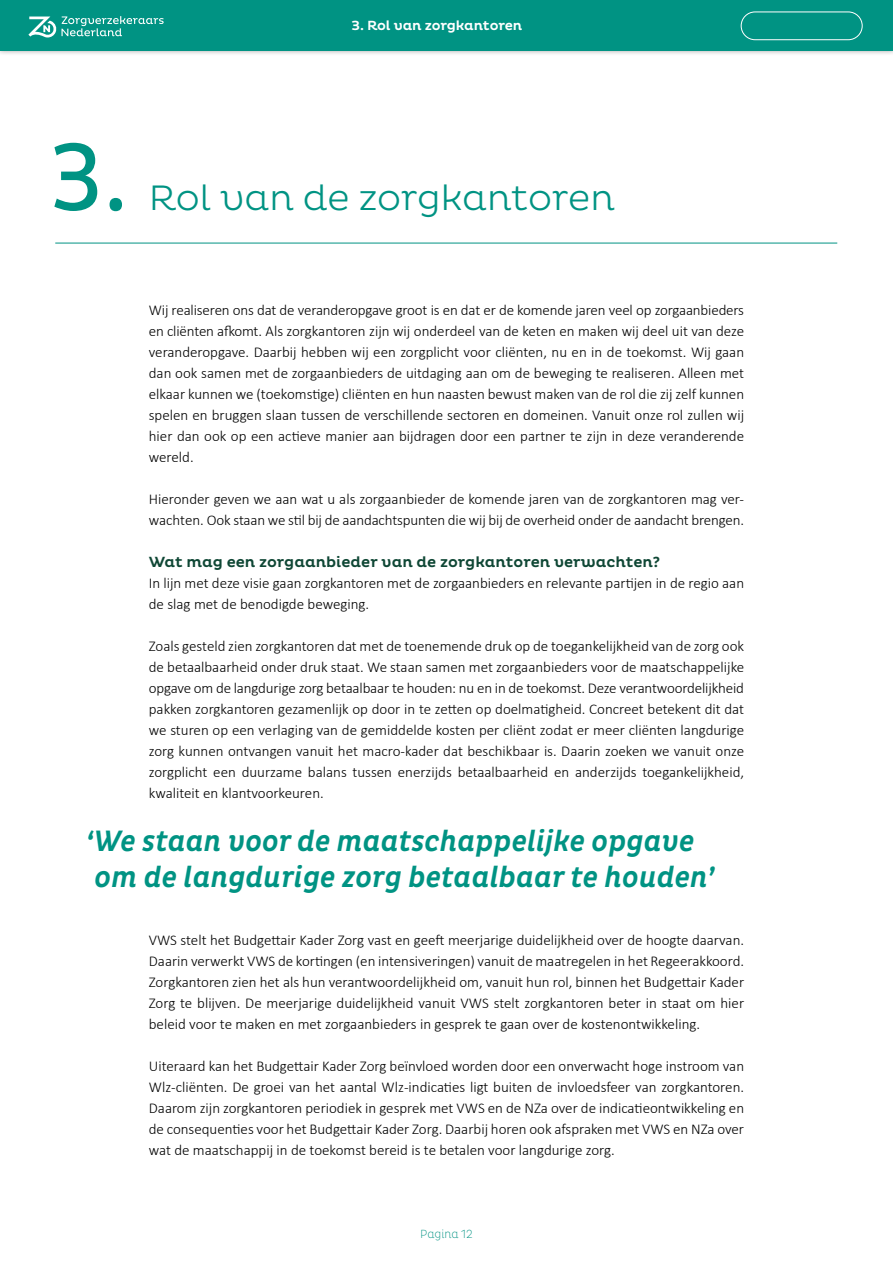
<style>
.page{position:relative;width:893px;height:1263px;background:#fff}
.page>*{position:absolute;margin:0;border:0;box-sizing:border-box;transform-origin:0 0}
.t1{font:97.5px "Pluto Cond";color:#009383}
.t2{font:300 36px "Pluto";color:#009383}
.t3{font:italic 500 30px/36px "Pluto Cond";color:#009383}
.t4{font:300 15px/21px "Calibri";color:#000}
.t5{font:500 15px "Pluto";color:#0f4735}
.t6{font:500 13.5px "Pluto";letter-spacing:-.01em;color:#fff}
.t7{font:200 12px "Pluto Cond";color:#009383}
</style>
<div class="page">
<hr style="left:55px;top:243px;width:782px;height:1px;background:#009383">
<div style="left:0;top:0;width:893px;height:56px;background:#000;opacity:.4"></div>
<div style="left:0;top:0;width:893px;height:50px;background:#009383"></div>
<div style="left:741px;top:12px;width:121px;height:28px;border:1px solid #fff;border-radius:14px"></div>
<svg style="left:28px;top:16px;width:136px;height:21px"></svg>
<p class="t6" style="left:351px;top:18px;width:172px">3. Rol van zorgkantoren</p>
<h1 class="t1" style="left:49px;top:122px;width:81px">3.</h1>
<h1 class="t2" style="left:149px;top:177px;width:467px">Rol van de zorgkantoren</h1>
<p class="t4" style="left:149px;top:299px;width:597px">Wij realiseren ons dat de veranderopgave groot is en dat er de komende jaren veel op zorgaanbieders</p>
<p class="t4" style="left:149px;top:320px;width:597px">en cliënten afkomt. Als zorgkantoren zijn wij onderdeel van de keten en maken wij deel uit van deze veranderopgave. Daarbij hebben wij een zorgplicht voor cliënten, nu en in de toekomst. Wij gaan</p>
<p class="t4" style="left:149px;top:362px;width:597px">dan ook samen met de zorgaanbieders de uitdaging aan om de beweging te realiseren. Alleen met</p>
<p class="t4" style="left:149px;top:383px;width:597px">elkaar kunnen we (toekomstige) cliënten en hun naasten bewust maken van de rol die zij zelf kunnen</p>
<p class="t4" style="left:149px;top:404px;width:597px">spelen en bruggen slaan tussen de verschillende sectoren en domeinen. Vanuit onze rol zullen wij</p>
<p class="t4" style="left:149px;top:425px;width:597px">hier dan ook op een actieve manier aan bijdragen door een partner te zijn in deze veranderende</p>
<p class="t4" style="left:149px;top:446px;width:46px">wereld.</p>
<p class="t4" style="left:149px;top:488px;width:597px">Hieronder geven we aan wat u als zorgaanbieder de komende jaren van de zorgkantoren mag ver&shy;wachten. Ook staan we stil bij de aandachtspunten die wij bij de overheid onder de aandacht brengen.</p>
<p class="t5" style="left:149px;top:553px;width:513px">Wat mag een zorgaanbieder van de zorgkantoren verwachten?</p>
<p class="t4" style="left:149px;top:572px;width:597px">In lijn met deze visie gaan zorgkantoren met de zorgaanbieders en relevante partijen in de regio aan</p>
<p class="t4" style="left:149px;top:593px;width:222px">de slag met de benodigde beweging.</p>
<p class="t4" style="left:149px;top:635px;width:597px;text-align:justify">Zoals gesteld zien zorgkantoren dat met de toenemende druk op de toegankelijkheid van de zorg ook de betaalbaarheid onder druk staat. We staan samen met zorgaanbieders voor de maatschappelijke opgave om de langdurige zorg betaalbaar te houden: nu en in de toekomst. Deze verantwoordelijkheid</p>
<p class="t4" style="left:149px;top:698px;width:597px;text-align:justify">pakken zorgkantoren gezamenlijk op door in te zetten op doelmatigheid. Concreet betekent dit dat we sturen op een verlaging van de gemiddelde kosten per cliënt zodat er meer cliënten langdurige zorg kunnen ontvangen vanuit het macro-kader dat beschikbaar is. Daarin zoeken we vanuit onze</p>
<p class="t4" style="left:149px;top:761px;width:597px">zorgplicht een duurzame balans tussen enerzijds betaalbaarheid en anderzijds toegankelijkheid, kwaliteit en klantvoorkeuren.</p>
<h2 class="t3" style="left:86px;top:824px;width:630px">‘We staan voor de maatschappelijke opgave om de langdurige zorg betaalbaar te houden’</h2>
<p class="t4" style="left:149px;top:929px;width:597px;text-align:justify">VWS stelt het Budgettair Kader Zorg vast en geeft meerjarige duidelijkheid over de hoogte daarvan.<br>Daarin verwerkt VWS de kortingen (en intensiveringen) vanuit de maatregelen in het Regeerakkoord.<br>Zorgkantoren zien het als hun verantwoordelijkheid om, vanuit hun rol, binnen het Budgettair Kader</p>
<p class="t4" style="left:149px;top:992px;width:597px">Zorg te blijven. De meerjarige duidelijkheid vanuit VWS stelt zorgkantoren beter in staat om hier beleid voor te maken en met zorgaanbieders in gesprek te gaan over de kostenontwikkeling.</p>
<p class="t4" style="left:149px;top:1055px;width:597px;text-align:justify">Uiteraard kan het Budgettair Kader Zorg beïnvloed worden door een onverwacht hoge instroom van Wlz-cliënten. De groei van het aantal Wlz-indicaties ligt buiten de invloedsfeer van zorgkantoren.<br>Daarom zijn zorgkantoren periodiek in gesprek met VWS en de NZa over de indicatieontwikkeling en de consequenties voor het Budgettair Kader Zorg. Daarbij horen ook afspraken met VWS en NZa over</p>
<p class="t4" style="left:149px;top:1139px;width:467px">wat de maatschappij in de toekomst bereid is te betalen voor langdurige zorg.</p>
<p class="t7" style="left:420px;top:1227px;width:54px">Pagina 12</p>
</div>
